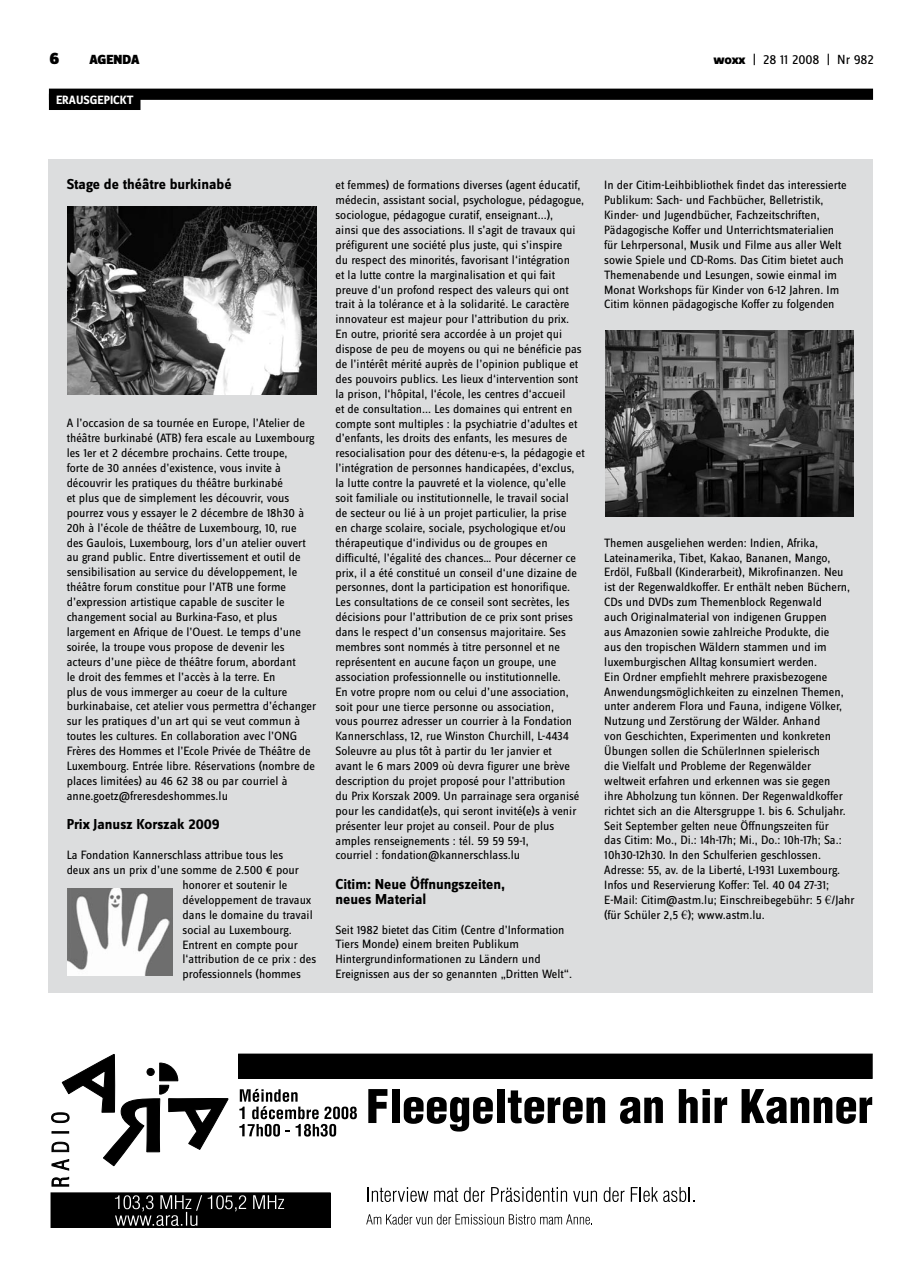
<style>
.page{position:relative;width:922px;height:1276px;background:#fff}
.page>*{position:absolute;margin:0;border:0;box-sizing:border-box;transform-origin:0 0}
.t1{font:700 15px/14.9px "Zine Sans Dis";color:#000}
.t2{font:13.75px "Zine Sans Dis";color:#000}
.t3{font:900 13.75px "Zine Sans Dis";color:#000}
.t4{font:12.5px/14.9px "Zine Sans Dis";color:#000}
.t5{font:700 12.5px "Zine Sans Dis";color:#fff}
.s1{font-weight:800}
.s2{font-family:"Times New Roman"}
</style>
<div class="page">
<div style="left:49px;top:159px;width:823px;height:834px;background:#dcddde"></div>
<div style="left:49px;top:89px;width:823px;height:11px;background:#000"></div>
<div style="left:49px;top:94px;width:91px;height:16px;background:#000"></div>
<img style="left:67px;top:206px;width:249px;height:188px">
<img style="left:605px;top:331px;width:248px;height:186px">
<div style="left:51px;top:1192px;width:279px;height:35px;background:#000"></div>
<div style="left:51px;top:1192px;width:279px;height:35px;border:1px solid #000"></div>
<div style="left:238px;top:1054px;width:634px;height:24px;background:#000"></div>
<svg style="left:115px;top:1195px;width:169px;height:31px"></svg>
<svg style="left:368px;top:1089px;width:19px;height:34px"></svg>
<div style="left:392px;top:1089px;width:7px;height:34px;background:#000"></div>
<svg style="left:403px;top:1097px;width:89px;height:34px"></svg>
<div style="left:497px;top:1089px;width:7px;height:34px;background:#000"></div>
<svg style="left:507px;top:1090px;width:98px;height:33px"></svg>
<svg style="left:620px;top:1097px;width:42px;height:26px"></svg>
<svg style="left:678px;top:1089px;width:49px;height:34px"></svg>
<svg style="left:741px;top:1089px;width:131px;height:34px"></svg>
<svg style="left:366px;top:1214px;width:226px;height:10px"></svg>
<svg style="left:367px;top:1187px;width:61px;height:15px"></svg>
<svg style="left:434px;top:1187px;width:50px;height:15px"></svg>
<svg style="left:491px;top:1187px;width:76px;height:15px"></svg>
<svg style="left:573px;top:1190px;width:24px;height:12px"></svg>
<svg style="left:603px;top:1187px;width:21px;height:15px"></svg>
<svg style="left:630px;top:1187px;width:27px;height:15px"></svg>
<svg style="left:663px;top:1187px;width:31px;height:15px"></svg>
<svg style="left:239px;top:1089px;width:118px;height:47px"></svg>
<svg style="left:51px;top:1054px;width:177px;height:132px"></svg>
<img style="left:67px;top:889px;width:106px;height:86px">
<p class="t3" style="left:89px;top:53px;width:52px">AGENDA</p>
<p class="t2" style="left:713px;top:53px;width:162px"><span class="s1">woxx</span> | 28 11 2008 | Nr 982</p>
<p class="t5" style="left:56px;top:93px;width:79px">ERAUSGEPICKT</p>
<p class="t1" style="left:67px;top:178px;width:166px">Stage de théâtre burkinabé</p>
<p class="t4" style="left:67px;top:417px;width:251px">A l’occasion de sa tournée en Europe, l’Atelier de théâtre burkinabé (ATB) fera escale au Luxembourg les 1er et 2 décembre prochains. Cette troupe,<br>forte de 30 années d’existence, vous invite à découvrir les pratiques du théâtre burkinabé<br>et plus que de simplement les découvrir, vous pourrez vous y essayer le 2 décembre de 18h30 à 20h à l’école de théâtre de Luxembourg, 10, rue des Gaulois, Luxembourg, lors d’un atelier ouvert au grand public. Entre divertissement et outil de sensibilisation au service du développement, le théâtre forum constitue pour l’ATB une forme d’expression artistique capable de susciter le changement social au Burkina-Faso, et plus largement en Afrique de l’Ouest. Le temps d’une soirée, la troupe vous propose de devenir les acteurs d’une pièce de théâtre forum, abordant<br>le droit des femmes et l’accès à la terre. En<br>plus de vous immerger au coeur de la culture burkinabaise, cet atelier vous permettra d’échanger sur les pratiques d’un art qui se veut commun à toutes les cultures. En collaboration avec l’ONG Frères des Hommes et l’Ecole Privée de Théâtre de Luxembourg. Entrée libre. Réservations (nombre de places limitées) au 46 62 38 ou par courriel à anne.goetz@freresdeshommes.lu</p>
<p class="t1" style="left:67px;top:818px;width:154px">Prix Janusz Korszak 2009</p>
<p class="t4" style="left:67px;top:848px;width:218px">La Fondation Kannerschlass attribue tous les</p>
<p class="t4" style="left:67px;top:863px;width:234px">deux ans un prix d’une somme de 2.500 € pour</p>
<p class="t4" style="left:182px;top:878px;width:106px">honorer et soutenir le</p>
<p class="t4" style="left:182px;top:893px;width:130px">développement de travaux</p>
<p class="t4" style="left:182px;top:908px;width:132px">dans le domaine du travail</p>
<p class="t4" style="left:182px;top:923px;width:111px">social au Luxembourg.</p>
<p class="t4" style="left:182px;top:937px;width:117px">Entrent en compte pour</p>
<p class="t4" style="left:182px;top:952px;width:135px">l‘attribution de ce prix : des</p>
<p class="t4" style="left:182px;top:967px;width:120px">professionnels (hommes</p>
<p class="t4" style="left:335px;top:178px;width:251px">et femmes) de formations diverses (agent éducatif, médecin, assistant social, psychologue, pédagogue, sociologue, pédagogue curatif, enseignant...),<br>ainsi que des associations. Il s’agit de travaux qui préfigurent une société plus juste, qui s’inspire<br>du respect des minorités, favorisant l‘intégration<br>et la lutte contre la marginalisation et qui fait preuve d‘un profond respect des valeurs qui ont trait à la tolérance et à la solidarité. Le caractère innovateur est majeur pour l’attribution du prix.<br>En outre, priorité sera accordée à un projet qui dispose de peu de moyens ou qui ne bénéficie pas de l’intérêt mérité auprès de l’opinion publique et des pouvoirs publics. Les lieux d‘intervention sont la prison, l‘hôpital, l‘école, les centres d‘accueil<br>et de consultation... Les domaines qui entrent en compte sont multiples : la psychiatrie d’adultes et d’enfants, les droits des enfants, les mesures de resocialisation pour des détenu-e-s, la pédagogie et l’intégration de personnes handicapées, d‘exclus, la lutte contre la pauvreté et la violence, qu’elle soit familiale ou institutionnelle, le travail social<br>de secteur ou lié à un projet particulier, la prise<br>en charge scolaire, sociale, psychologique et/ou thérapeutique d‘individus ou de groupes en difficulté, l’égalité des chances… Pour décerner ce prix, il a été constitué un conseil d‘une dizaine de personnes, dont la participation est honorifique.<br>Les consultations de ce conseil sont secrètes, les décisions pour l’attribution de ce prix sont prises dans le respect d’un consensus majoritaire. Ses membres sont nommés à titre personnel et ne représentent en aucune façon un groupe, une association professionnelle ou institutionnelle.<br>En votre propre nom ou celui d’une association, soit pour une tierce personne ou association,<br>vous pourrez adresser un courrier à la Fondation Kannerschlass, 12, rue Winston Churchill, L-4434<br>Soleuvre au plus tôt à partir du 1er janvier et<br>avant le 6 mars 2009 où devra figurer une brève description du projet proposé pour l’attribution<br>du Prix Korszak 2009. Un parrainage sera organisé pour les candidat(e)s, qui seront invité(e)s à venir présenter leur projet au conseil. Pour de plus amples renseignements : tél. 59 59 59-1,<br>courriel : fondation@kannerschlass.lu</p>
<p class="t1" style="left:335px;top:877px;width:171px">Citim: Neue Öffnungszeiten, neues Material</p>
<p class="t4" style="left:335px;top:922px;width:238px">Seit 1982 bietet das Citim (Centre d’Information Tiers Monde) einem breiten Publikum Hintergrundinformationen zu Ländern und Ereignissen aus der so genannten „Dritten Welt“.</p>
<p class="t4" style="left:604px;top:178px;width:244px">In der Citim-Leihbibliothek findet das interessierte Publikum: Sach- und Fachbücher, Belletristik, Kinder- und Jugendbücher, Fachzeitschriften, Pädagogische Koffer und Unterrichtsmaterialien für Lehrpersonal, Musik und Filme aus aller Welt sowie Spiele und CD-Roms. Das Citim bietet auch Themenabende und Lesungen, sowie einmal im Monat Workshops für Kinder von 6-12 Jahren. Im Citim können pädagogische Koffer zu folgenden</p>
<p class="t4" style="left:604px;top:536px;width:252px">Themen ausgeliehen werden: Indien, Afrika, Lateinamerika, Tibet, Kakao, Bananen, Mango, Erdöl, Fußball (Kinderarbeit), Mikrofinanzen. Neu ist der Regenwaldkoffer. Er enthält neben Büchern, CDs und DVDs zum Themenblock Regenwald<br>auch Originalmaterial von indigenen Gruppen<br>aus Amazonien sowie zahlreiche Produkte, die<br>aus den tropischen Wäldern stammen und im luxemburgischen Alltag konsumiert werden.<br>Ein Ordner empfiehlt mehrere praxisbezogene Anwendungsmöglichkeiten zu einzelnen Themen, unter anderem Flora und Fauna, indigene Völker, Nutzung und Zerstörung der Wälder. Anhand<br>von Geschichten, Experimenten und konkreten Übungen sollen die SchülerInnen spielerisch<br>die Vielfalt und Probleme der Regenwälder weltweit erfahren und erkennen was sie gegen<br>ihre Abholzung tun können. Der Regenwaldkoffer richtet sich an die Altersgruppe 1. bis 6. Schuljahr.<br>Seit September gelten neue Öffnungszeiten für<br>das Citim: Mo., Di.: 14h-17h; Mi., Do.: 10h-17h; Sa.:<br>10h30-12h30. In den Schulferien geschlossen.<br>Adresse: 55, av. de la Liberté, L-1931 Luxembourg.<br>Infos und Reservierung Koffer: Tel. 40 04 27-31; E-Mail: Citim@astm.lu; Einschreibegebühr: 5 <span class="s2">€</span>/Jahr (für Schüler 2,5 <span class="s2">€</span>); www.astm.lu.</p>
</div>
